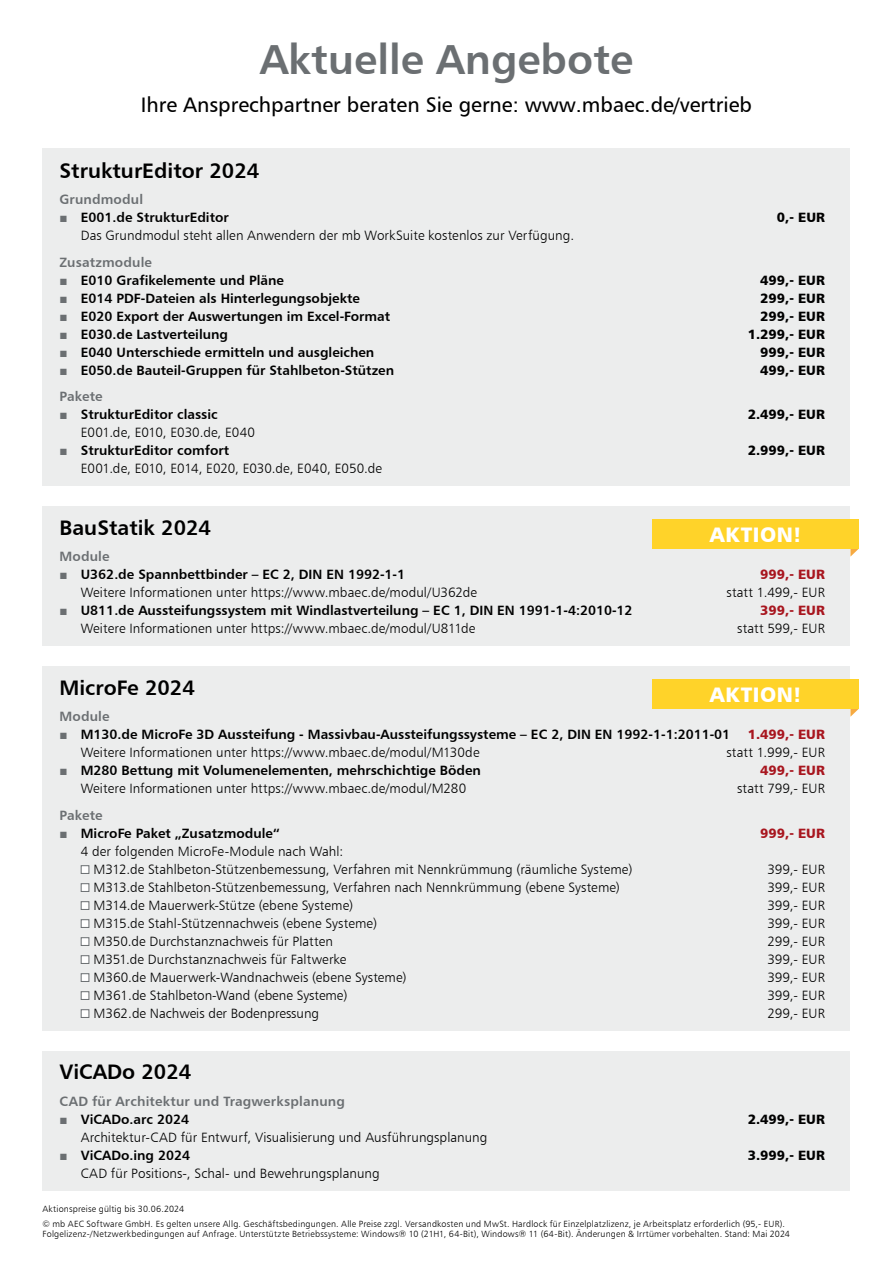
<style>
.page{position:relative;width:893px;height:1263px;background:#fff}
.page>*{position:absolute;margin:0;border:0;box-sizing:border-box;transform-origin:0 0}
.t1{font:42px "Humanist 777 BT Bold B";color:#6b6f72}
.t2{font:21px "Humanist 777 BT Roman B";color:#000}
.t3{font:21px "Humanist 777 BT Bold B";color:#000}
.t4{font:21px "Humanist 777 BT Black B";letter-spacing:.025em;color:#fff}
.t5{font:13.5px/18px "Humanist 777 BT Light B";letter-spacing:.005em;color:#000}
.t6{font:13.5px "Humanist 777 BT Bold B";color:#000}
.t7{font:13.5px "Humanist 777 BT Black B";color:#000}
.t8{font:13.5px "Humanist 777 BT Bold B";letter-spacing:.01em;color:#6b6f72}
.t9{font:13.5px "Humanist 777 BT Black B";color:#a8161f}
.t10{font:10.5px "Humanist 777 BT Roman B";color:#000}
.t11{font:9px/15px "Humanist 777 BT Light B";letter-spacing:.02em;color:#000}
.s1{font-family:"Arial";font-weight:900;color:#6b6f72}
.s2{font-family:"Humanist 777 BT Light B"}
</style>
<div class="page">
<div style="left:43px;top:506px;width:807px;height:140px;background:#eceded"></div>
<div style="left:43px;top:666px;width:807px;height:364px;background:#eceded"></div>
<div style="left:81px;top:866px;width:8px;height:7px;background:#fff"></div>
<div style="left:81px;top:865px;width:8px;height:9px;border:1px solid #6b6f72"></div>
<div style="left:81px;top:884px;width:8px;height:7px;background:#fff"></div>
<div style="left:81px;top:883px;width:8px;height:9px;border:1px solid #6b6f72"></div>
<div style="left:81px;top:902px;width:8px;height:7px;background:#fff"></div>
<div style="left:81px;top:901px;width:8px;height:9px;border:1px solid #6b6f72"></div>
<div style="left:81px;top:920px;width:8px;height:7px;background:#fff"></div>
<div style="left:81px;top:919px;width:8px;height:9px;border:1px solid #6b6f72"></div>
<div style="left:81px;top:938px;width:8px;height:7px;background:#fff"></div>
<div style="left:81px;top:937px;width:8px;height:9px;border:1px solid #6b6f72"></div>
<div style="left:81px;top:956px;width:8px;height:7px;background:#fff"></div>
<div style="left:81px;top:955px;width:8px;height:9px;border:1px solid #6b6f72"></div>
<div style="left:81px;top:974px;width:8px;height:7px;background:#fff"></div>
<div style="left:81px;top:973px;width:8px;height:9px;border:1px solid #6b6f72"></div>
<div style="left:81px;top:992px;width:8px;height:7px;background:#fff"></div>
<div style="left:81px;top:991px;width:8px;height:9px;border:1px solid #6b6f72"></div>
<div style="left:81px;top:1010px;width:8px;height:7px;background:#fff"></div>
<div style="left:81px;top:1009px;width:8px;height:9px;border:1px solid #6b6f72"></div>
<div style="left:43px;top:149px;width:807px;height:337px;background:#eceded"></div>
<div style="left:43px;top:1051px;width:807px;height:140px;background:#eceded"></div>
<svg style="left:850px;top:548px;width:9px;height:9px"></svg>
<div style="left:653px;top:519px;width:206px;height:29px;background:#ffd329"></div>
<svg style="left:850px;top:709px;width:9px;height:8px"></svg>
<div style="left:653px;top:679px;width:206px;height:30px;background:#ffd329"></div>
<h1 class="t1" style="left:260px;top:33px;width:375px">Aktuelle Angebote</h1>
<h2 class="t2" style="left:141px;top:92px;width:613px">Ihre Ansprechpartner beraten Sie gerne: www.mbaec.de/vertrieb</h2>
<h2 class="t3" style="left:60px;top:157px;width:201px">StrukturEditor 2024</h2>
<p class="t8" style="left:60px;top:191px;width:85px">Grundmodul</p>
<p class="t6" style="left:60px;top:209px;width:171px"><span class="s1">■</span> E001.de StrukturEditor</p>
<p class="t7" style="left:777px;top:209px;width:50px">0,- EUR</p>
<p class="t5" style="left:81px;top:226px;width:495px">Das Grundmodul steht allen Anwendern der mb WorkSuite kostenlos zur Verfügung.</p>
<p class="t8" style="left:60px;top:253px;width:94px">Zusatzmodule</p>
<p class="t6" style="left:60px;top:271px;width:226px"><span class="s1">■</span> E010 Grafikelemente und Pläne</p>
<p class="t7" style="left:760px;top:271px;width:66px">499,- EUR</p>
<p class="t6" style="left:60px;top:289px;width:302px"><span class="s1">■</span> E014 PDF-Dateien als Hinterlegungsobjekte</p>
<p class="t7" style="left:760px;top:289px;width:66px">299,- EUR</p>
<p class="t6" style="left:60px;top:307px;width:332px"><span class="s1">■</span> E020 Export der Auswertungen im Excel-Format</p>
<p class="t7" style="left:760px;top:307px;width:66px">299,- EUR</p>
<p class="t6" style="left:60px;top:325px;width:170px"><span class="s1">■</span> E030.de Lastverteilung</p>
<p class="t7" style="left:748px;top:325px;width:79px">1.299,- EUR</p>
<p class="t6" style="left:60px;top:343px;width:316px"><span class="s1">■</span> E040 Unterschiede ermitteln und ausgleichen</p>
<p class="t7" style="left:760px;top:343px;width:66px">999,- EUR</p>
<p class="t6" style="left:60px;top:361px;width:336px"><span class="s1">■</span> E050.de Bauteil-Gruppen für Stahlbeton-Stützen</p>
<p class="t7" style="left:760px;top:361px;width:66px">499,- EUR</p>
<p class="t8" style="left:60px;top:388px;width:45px">Pakete</p>
<p class="t6" style="left:60px;top:406px;width:160px"><span class="s1">■</span> StrukturEditor classic</p>
<p class="t7" style="left:748px;top:406px;width:79px">2.499,- EUR</p>
<p class="t5" style="left:81px;top:423px;width:176px">E001.de, E010, E030.de, E040</p>
<p class="t6" style="left:60px;top:442px;width:171px"><span class="s1">■</span> StrukturEditor comfort</p>
<p class="t7" style="left:748px;top:442px;width:79px">2.999,- EUR</p>
<p class="t5" style="left:81px;top:459px;width:303px">E001.de, E010, E014, E020, E030.de, E040, E050.de</p>
<h2 class="t3" style="left:60px;top:514px;width:153px">BauStatik 2024</h2>
<p class="t8" style="left:60px;top:548px;width:52px">Module</p>
<p class="t6" style="left:60px;top:566px;width:347px"><span class="s1">■</span> U362.de Spannbettbinder – EC 2, DIN EN 1992-1-1</p>
<p class="t9" style="left:760px;top:566px;width:66px">999,- EUR</p>
<p class="t5" style="left:81px;top:583px;width:398px">Weitere Informationen unter https://www.mbaec.de/modul/U362de</p>
<p class="t5" style="left:726px;top:583px;width:100px">statt 1.499,- EUR</p>
<p class="t6" style="left:60px;top:602px;width:575px"><span class="s1">■</span> U811.de Aussteifungssystem mit Windlastverteilung – EC 1, DIN EN 1991-1-4:2010-12</p>
<p class="t9" style="left:760px;top:602px;width:66px">399,- EUR</p>
<p class="t5" style="left:81px;top:619px;width:396px">Weitere Informationen unter https://www.mbaec.de/modul/U811de</p>
<p class="t5" style="left:737px;top:619px;width:89px">statt 599,- EUR</p>
<h2 class="t4" style="left:710px;top:521px;width:94px">AKTION!</h2>
<h2 class="t3" style="left:60px;top:674px;width:137px">MicroFe 2024</h2>
<p class="t8" style="left:60px;top:708px;width:52px">Module</p>
<p class="t6" style="left:60px;top:726px;width:672px"><span class="s1">■</span> M130.de MicroFe 3D Aussteifung - Massivbau-Aussteifungssysteme – EC 2, DIN EN 1992-1-1:2011-01</p>
<p class="t9" style="left:748px;top:726px;width:79px">1.499,- EUR</p>
<p class="t5" style="left:81px;top:743px;width:400px">Weitere Informationen unter https://www.mbaec.de/modul/M130de</p>
<p class="t5" style="left:726px;top:743px;width:100px">statt 1.999,- EUR</p>
<p class="t6" style="left:60px;top:762px;width:423px"><span class="s1">■</span> M280 Bettung mit Volumenelementen, mehrschichtige Böden</p>
<p class="t9" style="left:760px;top:762px;width:66px">499,- EUR</p>
<p class="t5" style="left:81px;top:779px;width:387px">Weitere Informationen unter https://www.mbaec.de/modul/M280</p>
<p class="t5" style="left:737px;top:779px;width:89px">statt 799,- EUR</p>
<p class="t8" style="left:60px;top:806px;width:45px">Pakete</p>
<p class="t6" style="left:60px;top:824px;width:222px"><span class="s1">■</span> MicroFe Paket „Zusatzmodule“</p>
<p class="t9" style="left:760px;top:824px;width:66px">999,- EUR</p>
<p class="t5" style="left:94px;top:842px;width:540px;text-indent:-13px">4 der folgenden MicroFe-Module nach Wahl:<br>M312.de Stahlbeton-Stützenbemessung, Verfahren mit Nennkrümmung (räumliche Systeme)</p>
<h2 class="t4" style="left:710px;top:681px;width:94px">AKTION!</h2>
<p class="t5" style="left:767px;top:860px;width:59px">399,- EUR</p>
<p class="t5" style="left:94px;top:878px;width:528px">M313.de Stahlbeton-Stützenbemessung, Verfahren nach Nennkrümmung (ebene Systeme)</p>
<p class="t5" style="left:767px;top:878px;width:59px">399,- EUR</p>
<p class="t5" style="left:94px;top:896px;width:261px">M314.de Mauerwerk-Stütze (ebene Systeme)</p>
<p class="t5" style="left:767px;top:896px;width:59px">399,- EUR</p>
<p class="t5" style="left:94px;top:914px;width:285px">M315.de Stahl-Stützennachweis (ebene Systeme)</p>
<p class="t5" style="left:767px;top:914px;width:59px">399,- EUR</p>
<p class="t5" style="left:94px;top:932px;width:241px">M350.de Durchstanznachweis für Platten</p>
<p class="t5" style="left:767px;top:932px;width:59px">299,- EUR</p>
<p class="t5" style="left:94px;top:950px;width:254px">M351.de Durchstanznachweis für Faltwerke</p>
<p class="t5" style="left:767px;top:950px;width:59px">399,- EUR</p>
<p class="t5" style="left:94px;top:968px;width:314px">M360.de Mauerwerk-Wandnachweis (ebene Systeme)</p>
<p class="t5" style="left:767px;top:968px;width:59px">399,- EUR</p>
<p class="t5" style="left:94px;top:986px;width:255px">M361.de Stahlbeton-Wand (ebene Systeme)</p>
<p class="t5" style="left:767px;top:986px;width:59px">399,- EUR</p>
<p class="t5" style="left:94px;top:1004px;width:227px">M362.de Nachweis der Bodenpressung</p>
<p class="t5" style="left:767px;top:1004px;width:59px">299,- EUR</p>
<h2 class="t3" style="left:60px;top:1059px;width:133px">ViCADo 2024</h2>
<p class="t8" style="left:60px;top:1093px;width:287px">CAD für Architektur und Tragwerksplanung</p>
<p class="t6" style="left:60px;top:1111px;width:131px"><span class="s1">■</span> ViCADo.arc 2024</p>
<p class="t7" style="left:748px;top:1110px;width:79px">2.499,- EUR</p>
<p class="t5" style="left:81px;top:1128px;width:408px">Architektur-CAD für Entwurf, Visualisierung und Ausführungsplanung</p>
<p class="t6" style="left:60px;top:1147px;width:132px"><span class="s1">■</span> ViCADo.ing 2024</p>
<p class="t7" style="left:748px;top:1146px;width:79px">3.999,- EUR</p>
<p class="t5" style="left:81px;top:1164px;width:300px">CAD für Positions-, Schal- und Bewehrungsplanung</p>
<p class="t11" style="left:43px;top:1201px;width:744px">Aktionspreise gültig bis 30.06.2024<br>© mb AEC Software GmbH. Es gelten unsere Allg. Geschäftsbedingungen. Alle Preise zzgl. Versandkosten und MwSt. Hardlock für Einzelplatzlizenz, je Arbeitsplatz erforderlich (95,- EUR).</p>
<p class="t11" style="left:43px;top:1227px;width:749px">Folgelizenz-/Netzwerkbedingungen auf Anfrage. Unterstützte Betriebssysteme: Windows® 10 (21H1, 64-Bit), Windows® 11 (64-Bit). Änderungen &amp; Irrtümer vorbehalten. Stand: Mai 2024</p>
<p class="t10" style="left:727px;top:1218px;width:83px">mb-news <span class="s2">3|2024</span></p>
</div>
